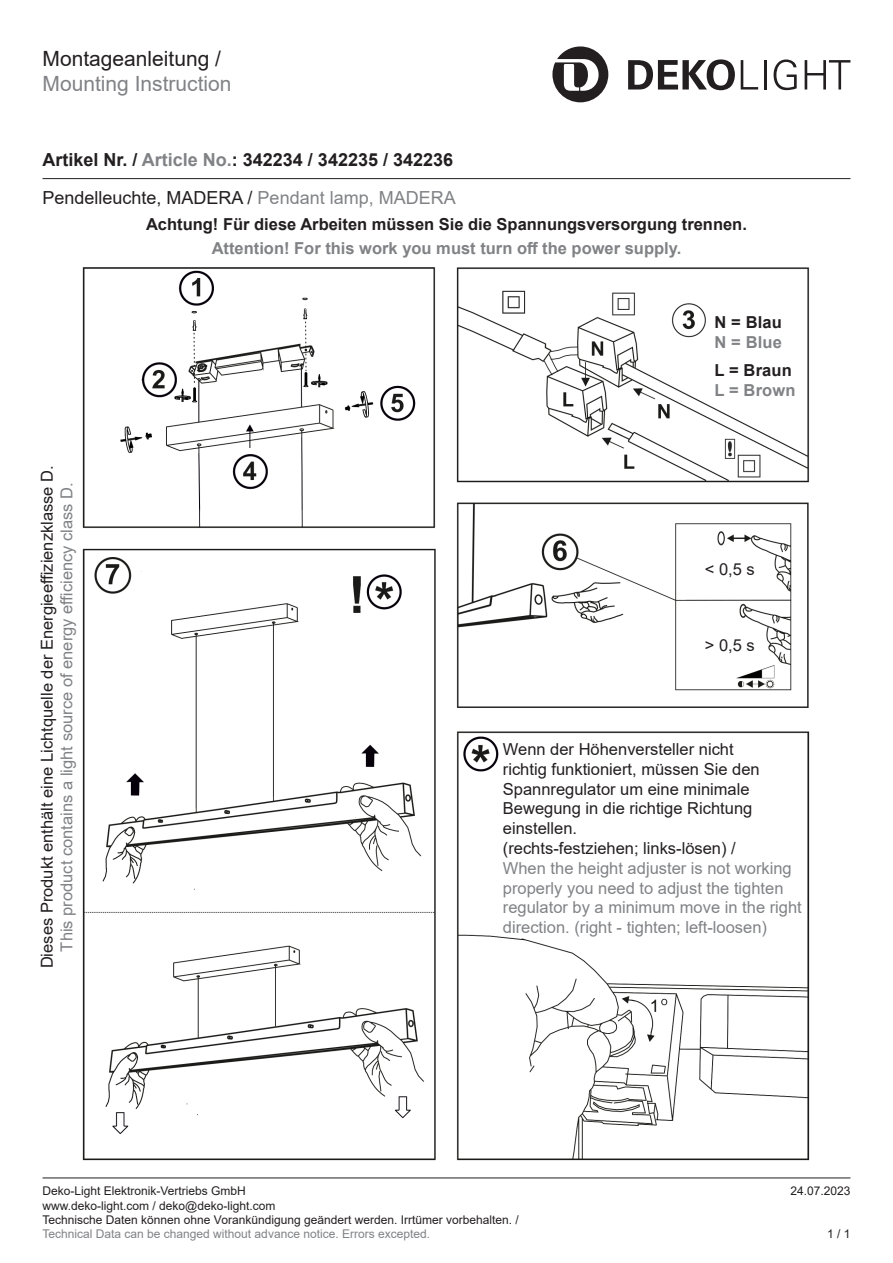
<style>
.page{position:relative;width:893px;height:1263px;background:#fff}
.page>*{position:absolute;margin:0;border:0;box-sizing:border-box;transform-origin:0 0}
.t1{font:21px "Arial";color:#808285}
.t2{font:21px "Arial";color:#231f20}
.t3{font:700 18px/38.5px "Arial";color:#231f20}
.t4{font:16.5px/19.8px "Arial";color:#231f20}
.t5{font:16.5px/19.8px "Arial";color:#808285}
.t6{font:700 16.5px "Arial";color:#231f20}
.t7{font:700 16.5px "Arial";color:#808285}
.t8{font:12px/14.4px "Arial";color:#231f20}
.t9{font:12px "Arial";color:#808285}
.s1{color:#808285}
.s2{font-weight:400}
.s3{font-weight:400;color:#808285}
</style>
<div class="page">
<img style="left:82px;top:267px;width:728px;height:894px">
<hr style="left:43px;top:178px;width:807px;height:1px;background:#231f20">
<svg style="left:552px;top:46px;width:56px;height:56px"></svg>
<svg style="left:628px;top:59px;width:107px;height:31px"></svg>
<svg style="left:741px;top:60px;width:17px;height:30px"></svg>
<hr style="left:764px;top:60px;width:2px;height:30px;background:#231f20">
<svg style="left:774px;top:59px;width:23px;height:31px"></svg>
<svg style="left:805px;top:60px;width:45px;height:30px"></svg>
<hr style="left:43px;top:1177px;width:807px;height:1px;background:#231f20">
<p class="t2" style="left:43px;top:44px;width:180px">Montageanleitung /</p>
<p class="t1" style="left:43px;top:69px;width:191px">Mounting Instruction</p>
<p class="t3" style="left:43px;top:140px;width:415px">Artikel Nr. / <span class="s1">Article No.</span>: 342234 / 342235 / 342236<br><span class="s2">Pendelleuchte, MADERA /</span> <span class="s3">Pendant lamp, MADERA</span></p>
<p class="t6" style="left:146px;top:212px;width:602px">Achtung! Für diese Arbeiten müssen Sie die Spannungsversorgung trennen.</p>
<p class="t7" style="left:212px;top:236px;width:471px">Attention! For this work you must turn off the power supply.</p>
<p class="t4" style="left:37px;top:968px;width:505px;rotate:-90deg">Dieses Produkt enthält eine Lichtquelle der Energieeffizienzklasse D.</p>
<p class="t5" style="left:57px;top:951px;width:471px;rotate:-90deg">This product contains a light source of energy efficiency class D.</p>
<p class="t6" style="left:714px;top:311px;width:69px">N = Blau</p>
<p class="t7" style="left:714px;top:331px;width:69px">N = Blue</p>
<p class="t6" style="left:714px;top:359px;width:79px">L = Braun</p>
<p class="t7" style="left:714px;top:379px;width:83px">L = Brown</p>
<p class="t4" style="left:705px;top:559px;width:51px">&lt; 0,5 s</p>
<p class="t4" style="left:705px;top:635px;width:51px">&gt; 0,5 s</p>
<p class="t4" style="left:503px;top:739px;width:258px">Wenn der Höhenversteller nicht richtig funktioniert, müssen Sie den<br>Spannregulator um eine minimale<br>Bewegung in die richtige Richtung einstellen.<br>(rechts-festziehen; links-lösen) /</p>
<p class="t5" style="left:503px;top:858px;width:300px">When the height adjuster is not working properly you need to adjust the tighten regulator by a minimum move in the right direction. (right - tighten; left-loosen)</p>
<p class="t8" style="left:43px;top:1184px;width:205px">Deko-Light Elektronik-Vertriebs GmbH</p>
<p class="t8" style="left:790px;top:1184px;width:62px">24.07.2023</p>
<p class="t8" style="left:43px;top:1198px;width:478px">www.deko-light.com / deko@deko-light.com<br>Technische Daten können ohne Vorankündigung geändert werden. Irrtümer vorbehalten. /</p>
<p class="t9" style="left:43px;top:1226px;width:389px">Technical Data can be changed without advance notice. Errors excepted.</p>
<p class="t8" style="left:827px;top:1227px;width:25px">1 / 1</p>
</div>
